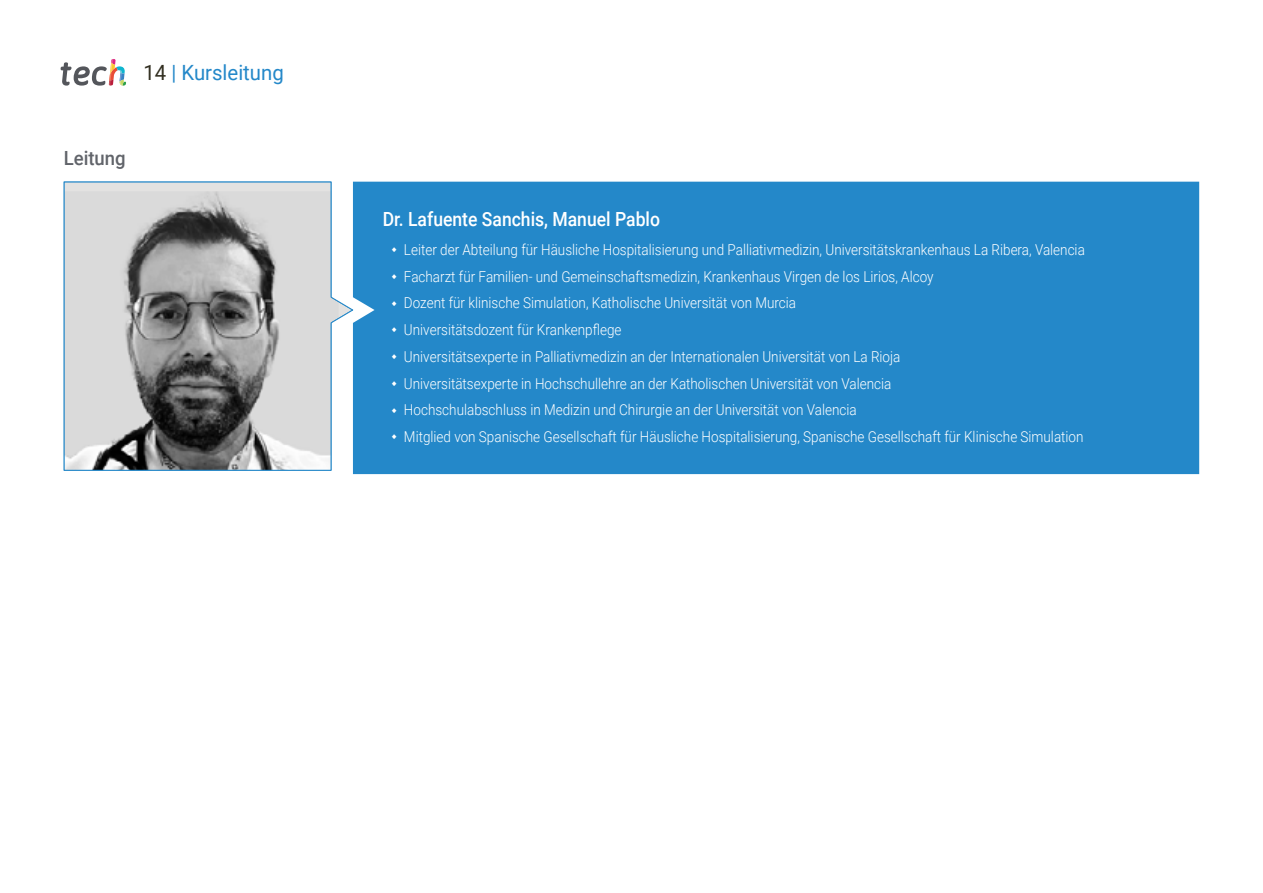
<style>
.page{position:relative;width:1263px;height:893px;background:#fff}
.page>*{position:absolute;margin:0;border:0;box-sizing:border-box;transform-origin:0 0}
.t1{font:21px "Roboto";color:#2488c9}
.t2{font:500 19.5px "Roboto";color:#fff;scale:.9 1}
.t3{font:500 19.5px "Roboto";color:#61646a;scale:.95 1}
.t4{font:300 15px/26.7px "Roboto";color:#fff;scale:.9 1}
.s1{color:#312e20}
</style>
<div class="page">
<div style="left:353px;top:182px;width:846px;height:292px;background:#2488c9"></div>
<svg style="left:64px;top:181px;width:289px;height:290px;background:#aeb0b1"></svg>
<svg style="left:61px;top:59px;width:65px;height:27px"></svg>
<svg style="left:392px;top:247px;width:5px;height:5px"></svg>
<svg style="left:392px;top:274px;width:5px;height:5px"></svg>
<svg style="left:392px;top:301px;width:5px;height:5px"></svg>
<svg style="left:392px;top:327px;width:5px;height:5px"></svg>
<svg style="left:392px;top:354px;width:5px;height:5px"></svg>
<svg style="left:392px;top:381px;width:5px;height:5px"></svg>
<svg style="left:392px;top:408px;width:5px;height:5px"></svg>
<svg style="left:392px;top:434px;width:5px;height:5px"></svg>
<h1 class="t1" style="left:144px;top:57px;width:142px"><span class="s1">14</span> | Kursleitung</h1>
<h2 class="t3" style="left:64px;top:144px;width:67px">Leitung</h2>
<h2 class="t2" style="left:383px;top:205px;width:310px">Dr. Lafuente Sanchis, Manuel Pablo</h2>
<p class="t4" style="left:404px;top:236px;width:758px">Leiter der Abteilung für Häusliche Hospitalisierung und Palliativmedizin, Universitätskrankenhaus La Ribera, Valencia Facharzt für Familien- und Gemeinschaftsmedizin, Krankenhaus Virgen de los Lirios, Alcoy<br>Dozent für klinische Simulation, Katholische Universität von Murcia<br>Universitätsdozent für Krankenpflege<br>Universitätsexperte in Palliativmedizin an der Internationalen Universität von La Rioja<br>Universitätsexperte in Hochschullehre an der Katholischen Universität von Valencia<br>Hochschulabschluss in Medizin und Chirurgie an der Universität von Valencia<br>Mitglied von Spanische Gesellschaft für Häusliche Hospitalisierung, Spanische Gesellschaft für Klinische Simulation</p>
</div>
